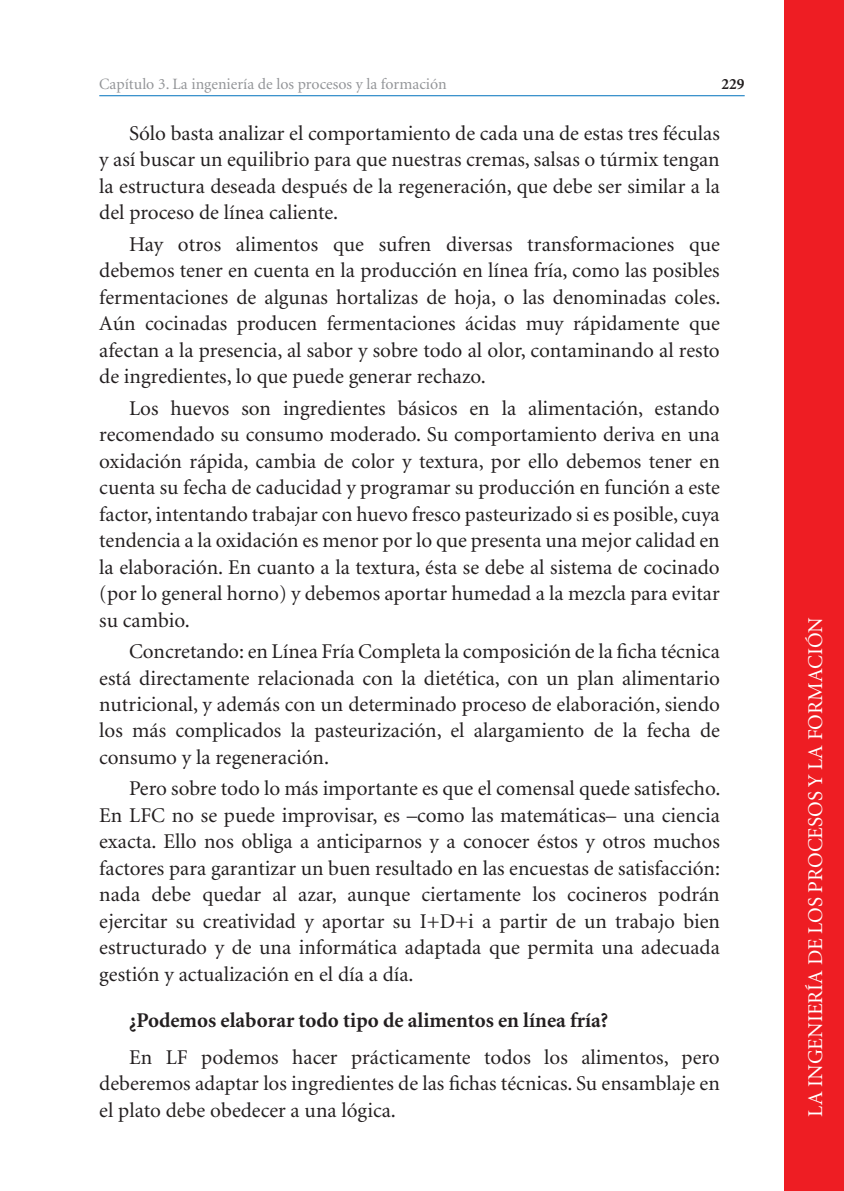
<style>
.page{position:relative;width:844px;height:1191px;background:#fff}
.page>*{position:absolute;margin:0;border:0;box-sizing:border-box;transform-origin:0 0}
.t1{font:21px/26.4px "Minion";color:#231f20;text-align:justify}
.t2{font:21px "Minion";color:#fff}
.t3{font:15.75px "Minion";color:#939598}
.t4{font:700 15.75px "Minion";color:#231f20}
.s1{font-weight:700}
</style>
<div class="page">
<hr style="left:99px;top:95px;width:645px;height:1px;background:#0072bc">
<div style="left:784px;top:0;width:59px;height:1191px;background:#ee1d23"></div>
<p class="t3" style="left:99px;top:76px;width:349px">Capítulo 3. La ingeniería de los procesos y la formación</p>
<p class="t4" style="left:721px;top:76px;width:25px">229</p>
<p class="t1" style="left:99px;top:121px;width:622px;text-indent:30px">Sólo basta analizar el comportamiento de cada una de estas tres féculas y así buscar un equilibrio para que nuestras cremas, salsas o túrmix tengan la estructura deseada después de la regeneración, que debe ser similar a la del proceso de línea caliente.</p>
<p class="t1" style="left:99px;top:232px;width:622px;text-indent:30px">Hay otros alimentos que sufren diversas transformaciones que debemos tener en cuenta en la producción en línea fría, como las posibles fermentaciones de algunas hortalizas de hoja, o las denominadas coles.<br>Aún cocinadas producen fermentaciones ácidas muy rápidamente que afectan a la presencia, al sabor y sobre todo al olor, contaminando al resto de ingredientes, lo que puede generar rechazo.</p>
<p class="t1" style="left:99px;top:395px;width:622px;text-indent:30px">Los huevos son ingredientes básicos en la alimentación, estando recomendado su consumo moderado. Su comportamiento deriva en una oxidación rápida, cambia de color y textura, por ello debemos tener en cuenta su fecha de caducidad y programar su producción en función a este factor, intentando trabajar con huevo fresco pasteurizado si es posible, cuya tendencia a la oxidación es menor por lo que presenta una mejor calidad en la elaboración. En cuanto a la textura, ésta se debe al sistema de cocinado (por lo general horno) y debemos aportar humedad a la mezcla para evitar su cambio.</p>
<p class="t1" style="left:99px;top:639px;width:622px;text-indent:30px">Concretando: en Línea Fría Completa la composición de la ficha técnica está directamente relacionada con la dietética, con un plan alimentario nutricional, y además con un determinado proceso de elaboración, siendo los más complicados la pasteurización, el alargamiento de la fecha de consumo y la regeneración.</p>
<p class="t1" style="left:99px;top:776px;width:622px;text-indent:30px">Pero sobre todo lo más importante es que el comensal quede satisfecho.<br>En LFC no se puede improvisar, es –como las matemáticas– una ciencia exacta. Ello nos obliga a anticiparnos y a conocer éstos y otros muchos factores para garantizar un buen resultado en las encuestas de satisfacción: nada debe quedar al azar, aunque ciertamente los cocineros podrán ejercitar su creatividad y aportar su I+D+i a partir de un trabajo bien estructurado y de una informática adaptada que permita una adecuada gestión y actualización en el día a día.</p>
<p class="t1" style="left:129px;top:1003px;width:592px;line-height:36.4px"><span class="s1">¿Podemos elaborar todo tipo de alimentos en línea fría?<br></span>En LF podemos hacer prácticamente todos los alimentos, pero</p>
<p class="t1" style="left:99px;top:1071px;width:621px">deberemos adaptar los ingredientes de las fichas técnicas. Su ensamblaje en el plato debe obedecer a una lógica.</p>
<p class="t2" style="left:804px;top:1116px;width:501px;rotate:-90deg">LA INGENIERÍA DE LOS PROCESOS Y LA FORMACIÓN</p>
</div>
